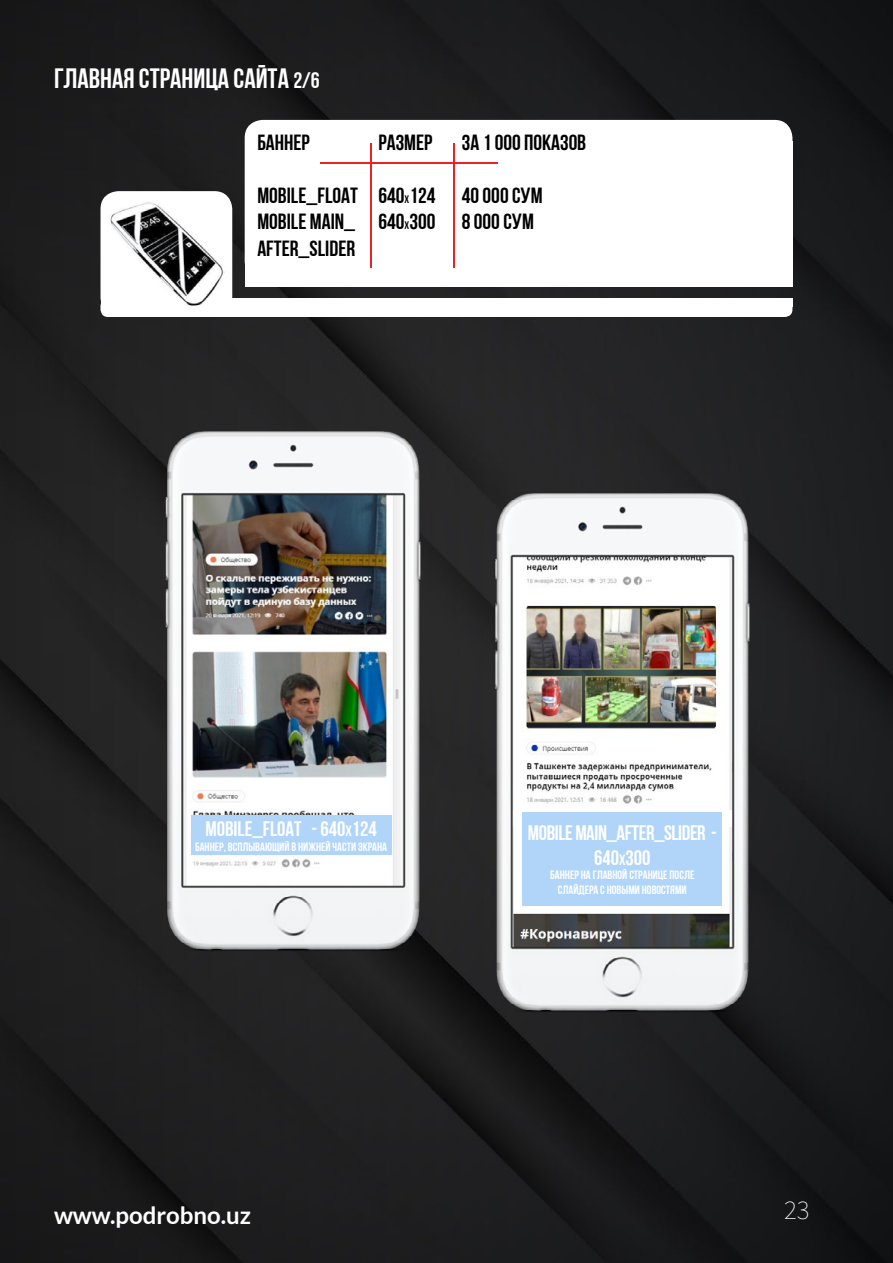
<style>
.page{position:relative;width:893px;height:1263px;background:#fff}
.page>*{position:absolute;margin:0;border:0;box-sizing:border-box;transform-origin:0 0}
.t1{font:27.9px "Bebas Neue Cyrillic";color:#fff}
.t2{font:200 27px "Source Sans Pro";color:#fff}
.t3{font:700 24px "Lato";color:#fff}
.t4{font:21.9px/26.2px "Bebas Neue Cyrillic";color:#000}
.t5{font:21px/25.2px "Bebas Neue Cyrillic";letter-spacing:-.01em;color:#fff;text-align:center}
.t6{font:12px/14.4px "Bebas Neue Cyrillic";color:#fff;text-align:center}
.s1{font-size:22.5px}
.s2{font-size:10.95px}
.s3{font-size:15px}
</style>
<div class="page">
<img style="left:0;top:0;width:893px;height:1263px">
<img style="left:151px;top:400px;width:294px;height:581px">
<img style="left:493px;top:462px;width:260px;height:581px">
<div style="left:101px;top:299px;width:691px;height:18px;background:#fff;border-radius:8px"></div>
<div style="left:101px;top:191px;width:131px;height:125px;background:#fff;border-radius:18px"></div>
<img style="left:110px;top:202px;width:114px;height:104px">
<div style="left:245px;top:120px;width:547px;height:160px;background:#fff;border-radius:18px"></div>
<div style="left:245px;top:141px;width:547px;height:146px;background:#fff"></div>
<hr style="left:370px;top:144px;width:2px;height:124px;background:#ed2124">
<hr style="left:453px;top:144px;width:1px;height:124px;background:#ed2124">
<hr style="left:320px;top:162px;width:177px;height:1px;background:#ed2124">
<div style="left:191px;top:815px;width:201px;height:40px;background:#b1d5f9"></div>
<div style="left:523px;top:812px;width:199px;height:94px;background:#b1d5f9"></div>
<p class="t1" style="left:54px;top:63px;width:267px">Главная страница сайта <span class="s1">2/6</span></p>
<p class="t4" style="left:257px;top:130px;width:54px">баннер</p>
<p class="t4" style="left:257px;top:182px;width:102px">MOBILE_FLOAT<br>MOBILE MAIN_<br>AFTER_SLIDER</p>
<p class="t4" style="left:379px;top:130px;width:55px">размер</p>
<p class="t4" style="left:379px;top:182px;width:58px">640<span class="s2">х</span>124<br>640<span class="s2">х</span>300</p>
<p class="t4" style="left:462px;top:130px;width:126px">за 1 000 показов</p>
<p class="t4" style="left:462px;top:182px;width:82px">40 000 сум<br>8 000 сум</p>
<p class="t5" style="left:205px;top:816px;width:173px">MOBILE_FLOAT - 640<span class="s3">x</span>124</p>
<p class="t6" style="left:195px;top:839px;width:193px">Баннер, всплывающий в нижней части экрана</p>
<p class="t5" style="left:528px;top:820px;width:190px">MOBILE MAIN_AFTER_SLIDER -<br>640<span class="s3">x</span>300</p>
<p class="t6" style="left:550px;top:868px;width:146px">Баннер на главной странице после слайдера с новыми новостями</p>
<p class="t3" style="left:54px;top:1201px;width:199px">www.podrobno.uz</p>
<p class="t2" style="left:784px;top:1193px;width:27px">23</p>
</div>
